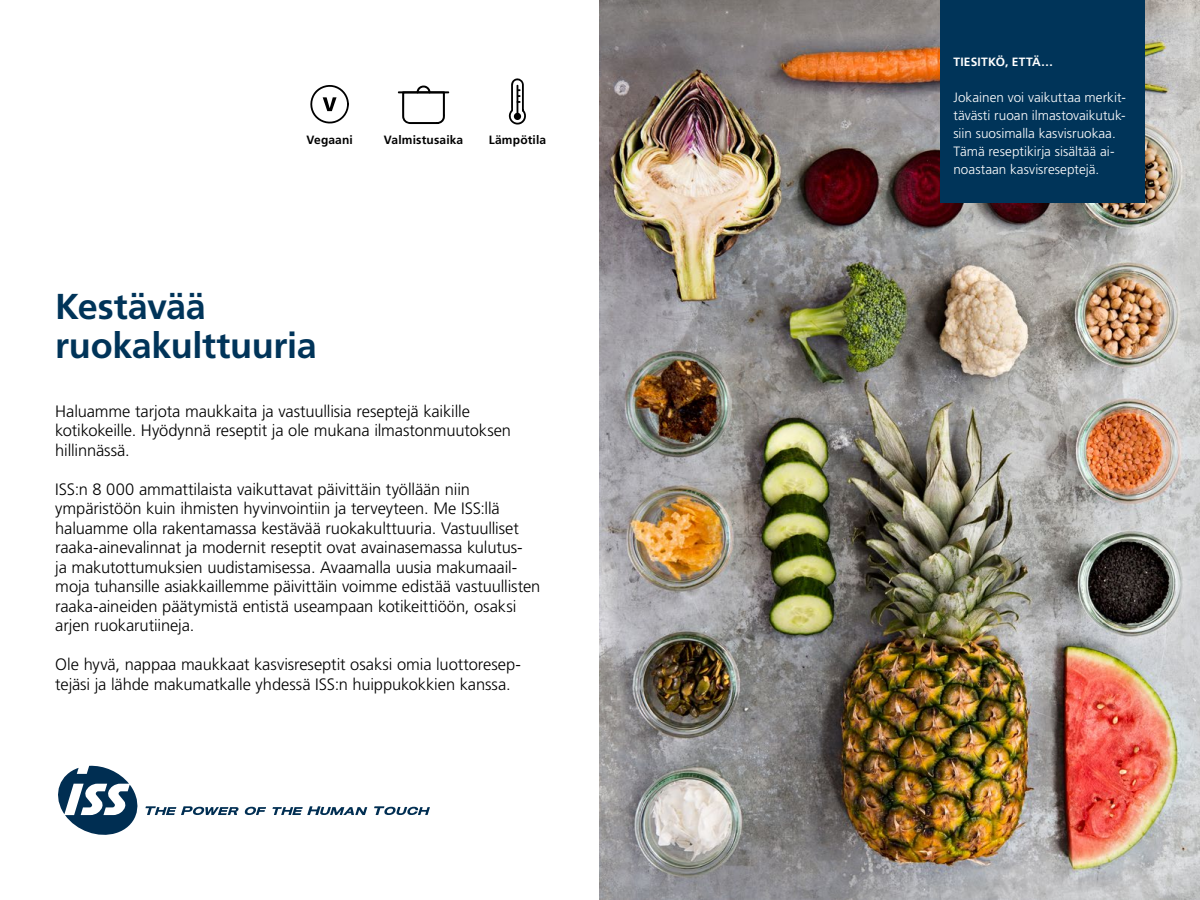
<style>
.page{position:relative;width:1200px;height:900px;background:#fff}
.page>*{position:absolute;margin:0;border:0;box-sizing:border-box;transform-origin:0 0}
.t1{font:700 36px/39px "Frutiger LT Std";letter-spacing:-.01em;color:#003459}
.t2{font:300 16.5px/19.5px "Frutiger LT Std";letter-spacing:-.01em;color:#000}
.t3{font:300 13.5px/18px "Frutiger LT Std";color:#fff}
.t4{font:700 12px "Frutiger LT Std";letter-spacing:.01em;color:#000}
.t5{font:700 12px "Frutiger LT Std";letter-spacing:.02em;color:#fff}
</style>
<div class="page">
<img style="left:599px;top:0;width:601px;height:900px">
<svg style="left:310px;top:85px;width:39px;height:39px"></svg>
<svg style="left:508px;top:78px;width:18px;height:47px"></svg>
<svg style="left:398px;top:85px;width:52px;height:39px"></svg>
<svg style="left:374px;top:806px;width:56px;height:9px"></svg>
<svg style="left:245px;top:807px;width:21px;height:8px"></svg>
<svg style="left:273px;top:806px;width:94px;height:9px"></svg>
<svg style="left:58px;top:765px;width:181px;height:70px"></svg>
<div style="left:941px;top:0;width:204px;height:202px;background:#003459"></div>
<p class="t4" style="left:306px;top:132px;width:48px">Vegaani</p>
<p class="t4" style="left:384px;top:132px;width:81px">Valmistusaika</p>
<p class="t4" style="left:489px;top:132px;width:59px">Lämpötila</p>
<h1 class="t1" style="left:55px;top:287px;width:263px">Kestävää ruokakulttuuria</h1>
<p class="t2" style="left:55px;top:401px;width:457px">Haluamme tarjota maukkaita ja vastuullisia reseptejä kaikille kotikokeille. Hyödynnä reseptit ja ole mukana ilmastonmuutoksen hillinnässä.</p>
<p class="t2" style="left:55px;top:479px;width:487px">ISS:n 8 000 ammattilaista vaikuttavat päivittäin työllään niin ympäristöön kuin ihmisten hyvinvointiin ja terveyteen. Me ISS:llä haluamme olla rakentamassa kestävää ruokakulttuuria. Vastuulliset raaka-ainevalinnat ja modernit reseptit ovat avainasemassa kulutus-<br>ja makutottumuksien uudistamisessa. Avaamalla uusia makumaail&shy;moja tuhansille asiakkaillemme päivittäin voimme edistää vastuullisten raaka-aineiden päätymistä entistä useampaan kotikeittiöön, osaksi arjen ruokarutiineja.</p>
<p class="t2" style="left:55px;top:655px;width:466px">Ole hyvä, nappaa maukkaat kasvisreseptit osaksi omia luottoresep&shy;tejäsi ja lähde makumatkalle yhdessä ISS:n huippukokkien kanssa.</p>
<p class="t5" style="left:953px;top:55px;width:101px">TIESITKÖ, ETTÄ…</p>
<p class="t3" style="left:953px;top:89px;width:174px">Jokainen voi vaikuttaa merkit&shy;tävästi ruoan ilmastovaikutuk&shy;siin suosimalla kasvisruokaa.<br>Tämä reseptikirja sisältää ai&shy;noastaan kasvisreseptejä.</p>
</div>
